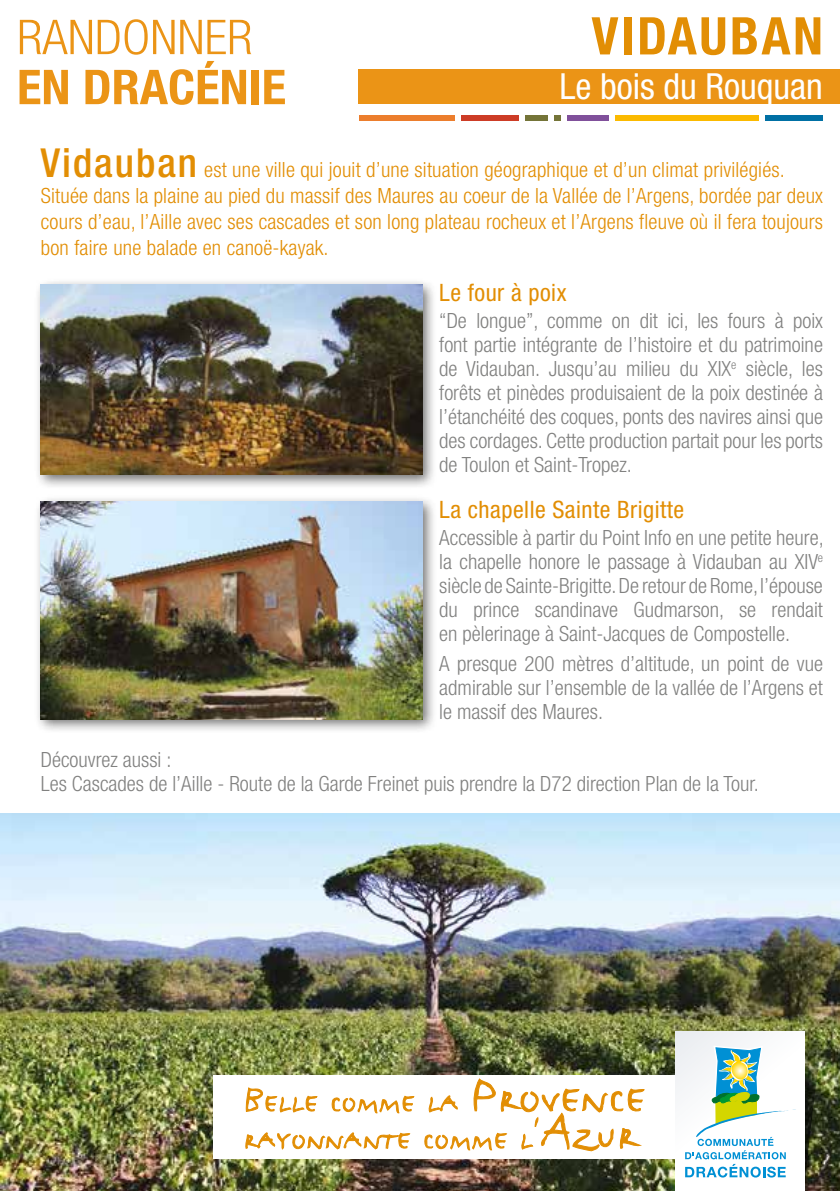
<style>
.page{position:relative;width:840px;height:1191px;background:#fff}
.page>*{position:absolute;margin:0;border:0;box-sizing:border-box;transform-origin:0 0}
.t1{font:700 condensed 52px "Helvetica Neue LT Std";letter-spacing:.05em;color:#e28e04}
.t2{font:700 condensed 48px "Helvetica Neue LT Std";color:#eb9416;scale:1.05 1}
.t3{font:300 condensed 48px "Helvetica Neue LT Std";color:#eb9416;scale:1.05 1}
.t4{font:condensed 36px "Helvetica Neue LT Std";color:#fff}
.t5{font:condensed 24px "Helvetica Neue LT Std";letter-spacing:.02em;color:#e28e04}
.t6{font:300 condensed 21px/24px "Helvetica Neue LT Std";color:#818180;text-align:justify}
.t7{font:300 condensed 21px/26px "Helvetica Neue LT Std";letter-spacing:.01em;color:#e28e04}
.s1{font-weight:500;font-size:40px}
</style>
<div class="page">
<div style="left:525px;top:115px;width:22px;height:5px;background:#747438"></div>
<div style="left:461px;top:115px;width:57px;height:5px;background:#cd3c26"></div>
<div style="left:566px;top:115px;width:42px;height:5px;background:#80509b"></div>
<div style="left:359px;top:115px;width:96px;height:5px;background:#ec7e2d"></div>
<div style="left:765px;top:115px;width:57px;height:5px;background:#0070a4"></div>
<svg style="left:554px;top:115px;width:6px;height:5px"></svg>
<div style="left:615px;top:115px;width:143px;height:5px;background:#fbba00"></div>
<img style="left:0;top:814px;width:839px;height:377px">
<div style="left:358px;top:70px;width:481px;height:34px;background:#eb9416"></div>
<div style="left:34px;top:278px;width:402px;height:212px;background:#000;opacity:.56"></div>
<img style="left:41px;top:285px;width:381px;height:189px">
<div style="left:34px;top:494px;width:403px;height:239px;background:#000;opacity:.56"></div>
<img style="left:41px;top:501px;width:381px;height:218px">
<div style="left:213px;top:1075px;width:463px;height:84px;background:#fff"></div>
<div style="left:675px;top:1031px;width:129px;height:160px;background:#f5f6f8"></div>
<svg style="left:680px;top:1038px;width:141px;height:153px"></svg>
<svg style="left:243px;top:1074px;width:402px;height:77px"></svg>
<h2 class="t3" style="left:17px;top:10px;width:225px">RANDONNER</h2>
<h2 class="t2" style="left:17px;top:58px;width:257px">EN DRACÉNIE</h2>
<h1 class="t1" style="left:591px;top:4px;width:233px">VIDAUBAN</h1>
<h3 class="t4" style="left:559px;top:66px;width:265px">Le bois du Rouquan</h3>
<p class="t7" style="left:41px;top:157px;width:783px"><span class="s1">Vidauban</span> est une ville qui jouit d’une situation géographique et d’un climat privilégiés.<br>Située dans la plaine au pied du massif des Maures au coeur de la Vallée de l’Argens, bordée par deux cours d’eau, l’Aille avec ses cascades et son long plateau rocheux et l’Argens fleuve où il fera toujours bon faire une balade en canoë-kayak.</p>
<p class="t5" style="left:439px;top:279px;width:128px">Le four à poix</p>
<p class="t6" style="left:439px;top:309px;width:385px">“De longue”, comme on dit ici, les fours à poix font partie intégrante de l’histoire et du patrimoine de Vidauban. Jusqu’au milieu du XIX<sup>e</sup> siècle, les forêts et pinèdes produisaient de la poix destinée à l’étanchéité des coques, ponts des navires ainsi que des cordages. Cette production partait pour les ports de Toulon et Saint-Tropez.</p>
<p class="t5" style="left:439px;top:496px;width:246px">La chapelle Sainte Brigitte</p>
<p class="t6" style="left:439px;top:525px;width:385px">Accessible à partir du Point Info en une petite heure, la chapelle honore le passage à Vidauban au XIV<sup>e </sup>siècle de Sainte-Brigitte. De retour de Rome, l’épouse du prince scandinave Gudmarson, se rendait en pèlerinage à Saint-Jacques de Compostelle.</p>
<p class="t6" style="left:439px;top:651px;width:385px">A presque 200 mètres d’altitude, un point de vue admirable sur l’ensemble de la vallée de l’Argens et le massif des Maures.</p>
<p class="t6" style="left:41px;top:747px;width:719px">Découvrez aussi :<br>Les Cascades de l’Aille - Route de la Garde Freinet puis prendre la D72 direction Plan de la Tour.</p>
</div>
